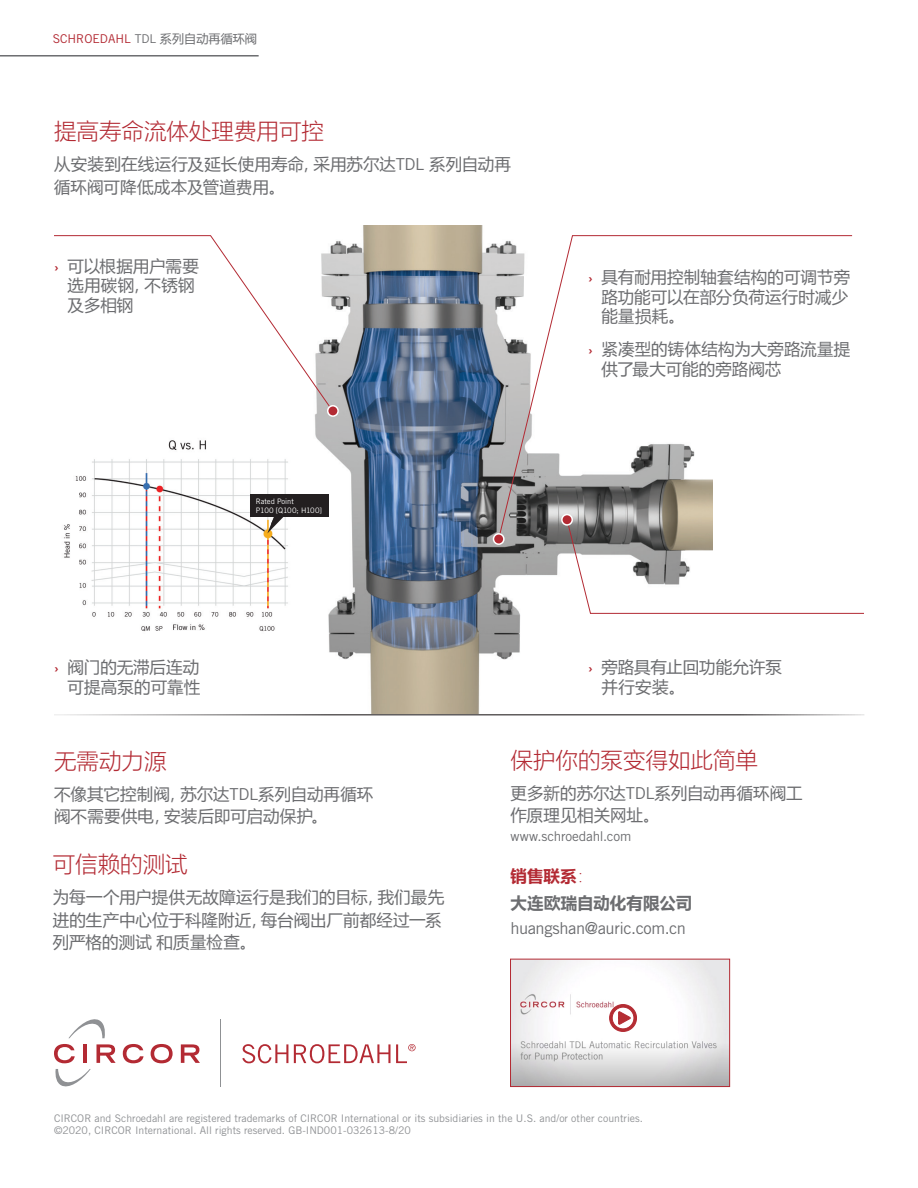
<style>
.page{position:relative;width:918px;height:1188px;background:#fff}
.page>*{position:absolute;margin:0;border:0;box-sizing:border-box;transform-origin:0 0}
.CIRCOR_-_Red_Caps_Su{font:300 22.5px "Microsoft Ya Hei";color:#b32a33}
.CIRCOR-Body_Copy{font:16.5px/19.5px "Microsoft Ya Hei";letter-spacing:.005em;color:#6c6d70}
.CIRCOR-Body_Copy-2{font:16.5px/25.5px "Trade Gothic LT Std";letter-spacing:-.025em;color:#6c6d70}
.CIRCOR_-_Red_Caps_Su-2{font:700 16.5px "Microsoft Ya Hei";color:#b32a33}
.CIRCOR-Body_Copy-3{font:13.5px "Trade Gothic LT Std";letter-spacing:-.01em;color:#6c6d70}
.t1{font:12.15px "Trade Gothic LT Std";color:#b32a33}
.t2{font:10.5px/12px "Trade Gothic LT Std";color:#8f9194}
.CIRCOR-Bulleted_Copy{font:7.5px/9px "Trade Gothic LT Std";letter-spacing:-.01em;color:#fff}
.s1{color:#6c6d70}
.s2{font-family:"Microsoft Ya Hei";color:#6c6d70}
.s3{font-family:"Trade Gothic LT Std"}
.s4{font-family:"Trade Gothic LT Std";font-weight:700;font-size:13.5px;color:#b32a33}
.s5{font-weight:300}
.s6{font-family:"Microsoft Ya Hei";font-weight:700}
</style>
<div class="page">
<hr style="left:0;top:55px;width:259px;height:2px;background:#6c6d70">
<img style="left:314px;top:226px;width:252px;height:488px">
<svg style="left:69px;top:1019px;width:36px;height:19px"></svg>
<svg style="left:55px;top:1069px;width:36px;height:18px"></svg>
<svg style="left:54px;top:1044px;width:21px;height:19px"></svg>
<hr style="left:83px;top:1044px;width:4px;height:19px;background:#b32a33">
<svg style="left:97px;top:1044px;width:19px;height:19px"></svg>
<svg style="left:123px;top:1044px;width:21px;height:19px"></svg>
<svg style="left:151px;top:1044px;width:22px;height:19px"></svg>
<svg style="left:181px;top:1044px;width:19px;height:19px"></svg>
<hr style="left:220px;top:1019px;width:1px;height:68px;background:#8f9194">
<svg style="left:242px;top:1044px;width:46px;height:19px"></svg>
<svg style="left:294px;top:1044px;width:96px;height:19px"></svg>
<svg style="left:396px;top:1044px;width:20px;height:19px"></svg>
<img style="left:64px;top:440px;width:224px;height:191px">
<svg style="left:566px;top:540px;width:298px;height:74px"></svg>
<svg style="left:498px;top:235px;width:355px;height:305px"></svg>
<div style="left:562px;top:515px;width:10px;height:10px;background:#b32a33;border-radius:50%"></div>
<div style="left:561px;top:514px;width:12px;height:12px;border:2px solid #fff;border-radius:50%"></div>
<div style="left:493px;top:534px;width:11px;height:10px;background:#b32a33;border-radius:50%"></div>
<div style="left:493px;top:533px;width:12px;height:12px;border:2px solid #fff;border-radius:50%"></div>
<svg style="left:54px;top:235px;width:280px;height:177px"></svg>
<div style="left:328px;top:406px;width:10px;height:10px;background:#b32a33;border-radius:50%"></div>
<div style="left:327px;top:405px;width:12px;height:12px;border:2px solid #fff;border-radius:50%"></div>
<div style="left:250px;top:494px;width:78px;height:23px;background:#231f20"></div>
<svg style="left:267px;top:517px;width:19px;height:16px"></svg>
<img style="left:512px;top:961px;width:216px;height:124px">
<div style="left:510px;top:959px;width:220px;height:128px;border:1px solid #b32a33"></div>
<svg style="left:609px;top:1004px;width:28px;height:28px"></svg>
<hr style="left:54px;top:714px;width:810px;height:2px;background:#231f20;opacity:.1">
<hr style="left:54px;top:714px;width:810px;height:1px;background:#231f20">
<p class="t1" style="left:53px;top:32px;width:206px">SCHROEDAHL <span class="s1">TDL</span> <span class="s2">系列自动再循环阀</span></p>
<p class="CIRCOR_-_Red_Caps_Su" style="left:54px;top:116px;width:271px">提高寿命流体处理费用可控</p>
<p class="CIRCOR-Body_Copy" style="left:54px;top:153px;width:458px;line-height:22.5px">从安装到在线运行及延长使用寿命，采用苏尔达<span class="s3">TDL</span> 系列自动再循环阀可降低成本及管道费用。</p>
<p class="CIRCOR-Body_Copy" style="left:68px;top:255px;width:133px;text-indent:-14px"><span class="s4">›</span> 可以根据用户需要选用碳钢，不锈钢及多相钢</p>
<p class="CIRCOR-Body_Copy" style="left:602px;top:267px;width:250px;text-indent:-14px"><span class="s4">›</span> 具有耐用控制轴套结构的可调节旁路功能可以在部分负荷运行时减少能量损耗。</p>
<p class="CIRCOR-Body_Copy" style="left:602px;top:339px;width:250px;text-indent:-14px"><span class="s4">›</span> 紧凑型的铸体结构为大旁路流量提供了最大可能的旁路阀芯</p>
<p class="CIRCOR-Bulleted_Copy" style="left:256px;top:496px;width:68px">Rated Point<br>P100 [Q100; H100]</p>
<p class="CIRCOR-Body_Copy" style="left:54px;top:657px;width:148px;text-align:right"><span class="s4">›</span> 阀门的无滞后连动可提高泵的可靠性</p>
<p class="CIRCOR_-_Red_Caps_Su" style="left:54px;top:746px;width:114px">无需动力源</p>
<p class="CIRCOR-Body_Copy" style="left:54px;top:782px;width:321px;line-height:22.5px">不像其它控制阀，苏尔达<span class="s3">TDL</span>系列自动再循环阀不需要供电，安装后即可启动保护。</p>
<p class="CIRCOR_-_Red_Caps_Su" style="left:53px;top:849px;width:136px">可信赖的测试</p>
<p class="CIRCOR-Body_Copy" style="left:53px;top:886px;width:393px;line-height:22.5px">为每一个用户提供无故障运行是我们的目标，我们最先进的生产中心位于科隆附近，每台阀出厂前都经过一系列严格的测试 和质量检查。</p>
<p class="CIRCOR-Body_Copy" style="left:602px;top:657px;width:182px;text-indent:-14px"><span class="s4">›</span> 旁路具有止回功能允许泵并行安装。</p>
<p class="CIRCOR_-_Red_Caps_Su" style="left:511px;top:745px;width:249px">保护你的泵变得如此简单</p>
<p class="CIRCOR-Body_Copy" style="left:511px;top:781px;width:294px;line-height:22.5px">更多新的苏尔达<span class="s3">TDL</span>系列自动再循环阀工作原理见相关网址。</p>
<p class="CIRCOR-Body_Copy-3" style="left:511px;top:828px;width:122px">www.schroedahl.com</p>
<p class="CIRCOR_-_Red_Caps_Su-2" style="left:511px;top:865px;width:84px">销售联系<span class="s5">：</span></p>
<p class="CIRCOR-Body_Copy-2" style="left:511px;top:890px;width:183px"><span class="s6">大连欧瑞自动化有限公司</span>huangshan@auric.com.cn</p>
<p class="t2" style="left:54px;top:1112px;width:591px">CIRCOR and Schroedahl are registered trademarks of CIRCOR International or its subsidiaries in the U.S. and/or other countries. ©2020, CIRCOR International. All rights reserved. GB-IND001-032613-8/20</p>
</div>
